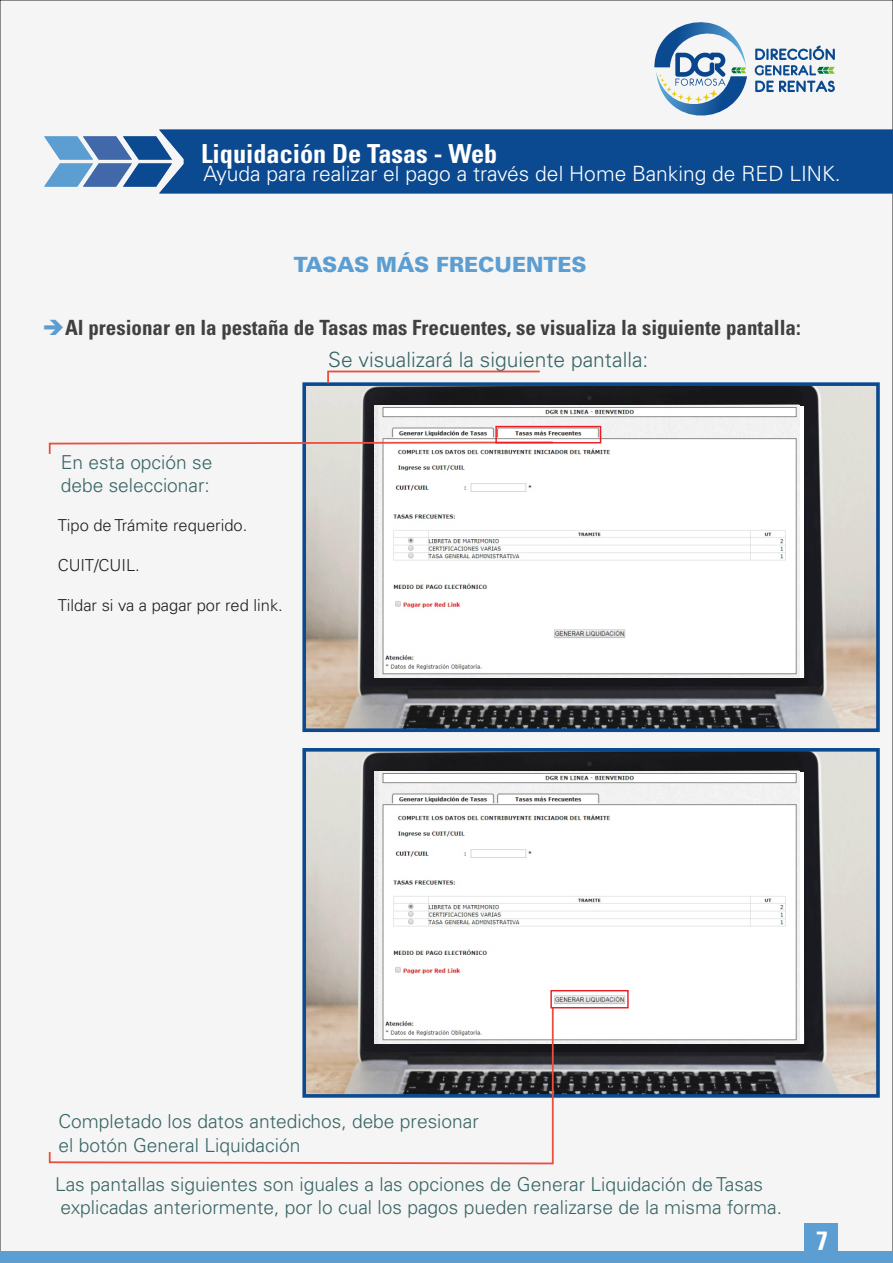
<style>
.page{position:relative;width:893px;height:1263px;background:#fff}
.page>*{position:absolute;margin:0;border:0;box-sizing:border-box;transform-origin:0 0}
.t1{font:700 condensed 26.4px "Univers LT Std";color:#fff}
.t2{font:700 condensed 26.25px "Univers LT Std";color:#fff}
.t3{font:700 condensed 21px/31.7px "Univers LT Std";color:#404041}
.t4{font:300 21px "Univers LT Std";color:#fff}
.t5{font:900 21px "Univers LT Std";color:#5c9ed1}
.t6{font:300 19.2px/23.1px "Univers LT Std";color:#396565}
.t7{font:300 16.5px "Univers LT Std";color:#231f20}
.s1{color:#5c9ed1}
.s2{font-weight:300;font-stretch:normal;color:#396565}
</style>
<div class="page">
<div style="left:0;top:0;width:893px;height:1252px;background:#f5f5f5"></div>
<div style="left:0;top:1252px;width:893px;height:11px;background:#5c9ed1"></div>
<svg style="left:755px;top:46px;width:80px;height:29px"></svg>
<svg style="left:755px;top:81px;width:80px;height:11px"></svg>
<svg style="left:654px;top:2px;width:93px;height:128px"></svg>
<div style="left:804px;top:1223px;width:33px;height:40px;background:#5c9ed1"></div>
<img style="left:307px;top:387px;width:568px;height:340px">
<img style="left:374px;top:406px;width:426px;height:271px">
<div style="left:302px;top:382px;width:578px;height:350px;border:4px solid #0b4a91"></div>
<svg style="left:326px;top:370px;width:215px;height:15px"></svg>
<svg style="left:48px;top:441px;width:507px;height:15px"></svg>
<div style="left:159px;top:130px;width:734px;height:63px;background:#0b4a91"></div>
<svg style="left:44px;top:136px;width:128px;height:51px"></svg>
<div style="left:495px;top:426px;width:106px;height:17px;border:1px solid #ed1c24"></div>
<img style="left:307px;top:753px;width:568px;height:340px">
<img style="left:374px;top:771px;width:426px;height:272px">
<div style="left:302px;top:748px;width:578px;height:350px;border:4px solid #0b4a91"></div>
<svg style="left:48px;top:1006px;width:507px;height:159px"></svg>
<div style="left:550px;top:990px;width:79px;height:18px;border:1px solid #ed1c24"></div>
<h2 class="t2" style="left:205px;top:142px;width:335px">Tasas Retributivas de Servicios</h2>
<h2 class="t2" style="left:201px;top:144px;width:298px">Liquidación De Tasas - Web</h2>
<p class="t4" style="left:204px;top:165px;width:638px">Ayuda para realizar el pago a través del Home Banking de RED LINK.</p>
<p class="t5" style="left:294px;top:257px;width:295px">TASAS MÁS FRECUENTES</p>
<p class="t3" style="left:328px;top:315px;width:474px;text-indent:-286px"><span class="s1">➔</span>Al presionar en la pestaña de Tasas mas Frecuentes, se visualiza la siguiente pantalla:<br><span class="s2">Se visualizará la siguiente pantalla:</span></p>
<p class="t6" style="left:61px;top:453px;width:153px">En esta opción se debe seleccionar:</p>
<p class="t7" style="left:58px;top:519px;width:191px">Tipo de Trámite requerido.</p>
<p class="t7" style="left:58px;top:559px;width:84px">CUIT/CUIL.</p>
<p class="t7" style="left:58px;top:599px;width:227px">Tildar si va a pagar por red link.</p>
<p class="t6" style="left:58px;top:1112px;width:422px">Completado los datos antedichos, debe presionar el botón General Liquidación</p>
<p class="t6" style="left:55px;top:1175px;width:728px">Las pantallas siguientes son iguales a las opciones de Generar Liquidación de Tasas explicadas anteriormente, por lo cual los pagos pueden realizarse de la misma forma.</p>
<h1 class="t1" style="left:816px;top:1231px;width:13px">7</h1>
</div>
